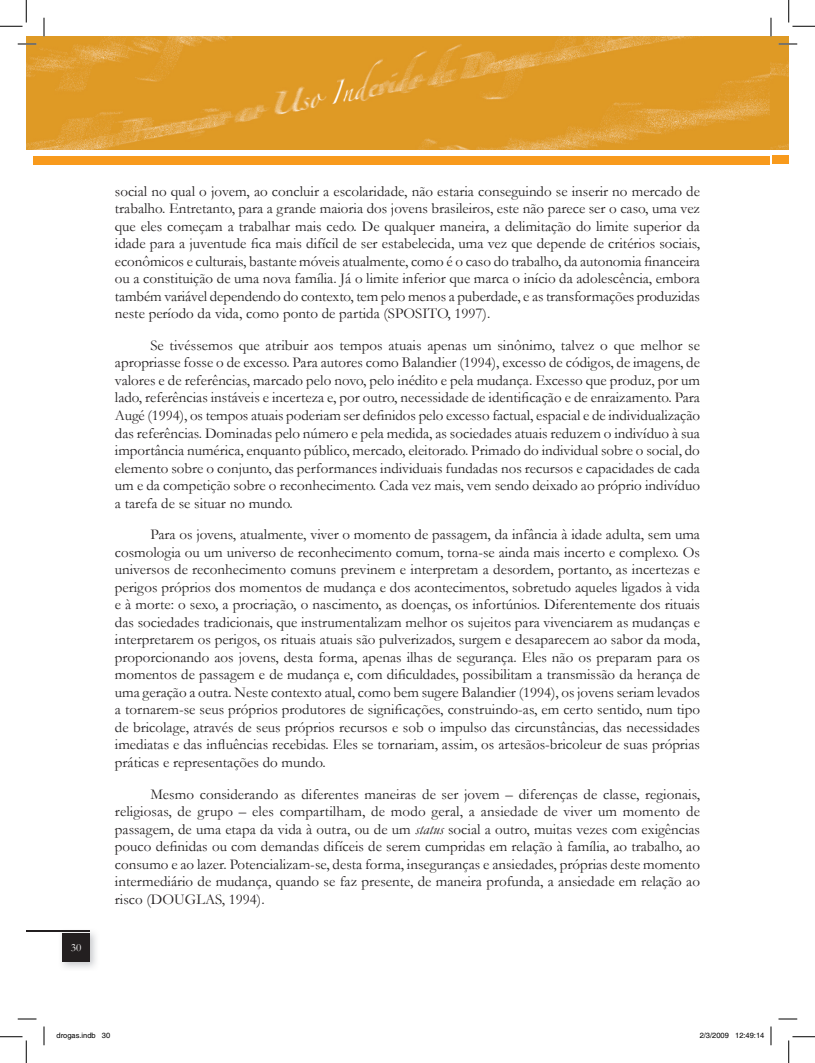
<style>
.page{position:relative;width:815px;height:1063px;background:#fff}
.page>*{position:absolute;margin:0;border:0;box-sizing:border-box;transform-origin:0 0}
.t1{font:15px/17.5px "Garamond";color:#231f20;text-align:justify}
.t2{font:11.25px "Garamond";color:#fff}
.t3{font:7.5px "Helvetica";color:#000}
.s1{font-style:italic}
</style>
<div class="page">
<hr style="left:26px;top:930px;width:64px;height:1px;background:#231f20">
<img style="left:57px;top:931px;width:39px;height:37px">
<div style="left:62px;top:932px;width:28px;height:29px;background:#231f20"></div>
<div style="left:34px;top:156px;width:735px;height:8px;background:#f89a1c"></div>
<img style="left:26px;top:37px;width:762px;height:112px">
<div style="left:771px;top:156px;width:17px;height:8px;background:#f89a1c"></div>
<svg style="left:18px;top:43px;width:18px;height:2px"></svg>
<svg style="left:778px;top:43px;width:19px;height:2px"></svg>
<svg style="left:18px;top:1018px;width:18px;height:1px"></svg>
<svg style="left:778px;top:1018px;width:19px;height:1px"></svg>
<svg style="left:43px;top:18px;width:2px;height:18px"></svg>
<svg style="left:43px;top:1026px;width:2px;height:19px"></svg>
<svg style="left:770px;top:18px;width:1px;height:18px"></svg>
<svg style="left:770px;top:1026px;width:1px;height:19px"></svg>
<svg style="left:0;top:0;width:27px;height:27px"></svg>
<svg style="left:0;top:1036px;width:27px;height:26px"></svg>
<svg style="left:788px;top:0;width:26px;height:27px"></svg>
<svg style="left:788px;top:1036px;width:26px;height:26px"></svg>
<p class="t2" style="left:71px;top:939px;width:12px">30</p>
<p class="t1" style="left:115px;top:182px;width:586px">social no qual o jovem, ao concluir a escolaridade, não estaria conseguindo se inserir no mercado de trabalho. Entretanto, para a grande maioria dos jovens brasileiros, este não parece ser o caso, uma vez que eles começam a trabalhar mais cedo. De qualquer maneira, a delimitação do limite superior da idade para a juventude fica mais difícil de ser estabelecida, uma vez que depende de critérios sociais, econômicos e culturais, bastante móveis atualmente, como é o caso do trabalho, da autonomia financeira ou a constituição de uma nova família. Já o limite inferior que marca o início da adolescência, embora também variável dependendo do contexto, tem pelo menos a puberdade, e as transformações produzidas neste período da vida, como ponto de partida (SPOSITO, 1997).</p>
<p class="t1" style="left:115px;top:336px;width:586px;text-indent:35px">Se tivéssemos que atribuir aos tempos atuais apenas um sinônimo, talvez o que melhor se apropriasse fosse o de excesso. Para autores como Balandier (1994), excesso de códigos, de imagens, de valores e de referências, marcado pelo novo, pelo inédito e pela mudança. Excesso que produz, por um lado, referências instáveis e incerteza e, por outro, necessidade de identificação e de enraizamento. Para Augé (1994), os tempos atuais poderiam ser definidos pelo excesso factual, espacial e de individualização das referências. Dominadas pelo número e pela medida, as sociedades atuais reduzem o indivíduo à sua importância numérica, enquanto público, mercado, eleitorado. Primado do individual sobre o social, do elemento sobre o conjunto, das performances individuais fundadas nos recursos e capacidades de cada um e da competição sobre o reconhecimento. Cada vez mais, vem sendo deixado ao próprio indivíduo a tarefa de se situar no mundo.</p>
<p class="t1" style="left:115px;top:525px;width:586px;text-indent:35px">Para os jovens, atualmente, viver o momento de passagem, da infância à idade adulta, sem uma cosmologia ou um universo de reconhecimento comum, torna-se ainda mais incerto e complexo. Os universos de reconhecimento comuns previnem e interpretam a desordem, portanto, as incertezas e perigos próprios dos momentos de mudança e dos acontecimentos, sobretudo aqueles ligados à vida e à morte: o sexo, a procriação, o nascimento, as doenças, os infortúnios. Diferentemente dos rituais das sociedades tradicionais, que instrumentalizam melhor os sujeitos para vivenciarem as mudanças e interpretarem os perigos, os rituais atuais são pulverizados, surgem e desaparecem ao sabor da moda, proporcionando aos jovens, desta forma, apenas ilhas de segurança. Eles não os preparam para os momentos de passagem e de mudança e, com dificuldades, possibilitam a transmissão da herança de uma geração a outra. Neste contexto atual, como bem sugere Balandier (1994), os jovens seriam levados a tornarem-se seus próprios produtores de significações, construindo-as, em certo sentido, num tipo de bricolage, através de seus próprios recursos e sob o impulso das circunstâncias, das necessidades imediatas e das influências recebidas. Eles se tornariam, assim, os artesãos-bricoleur de suas próprias práticas e representações do mundo.</p>
<p class="t1" style="left:115px;top:784px;width:586px;text-indent:35px">Mesmo considerando as diferentes maneiras de ser jovem – diferenças de classe, regionais, religiosas, de grupo – eles compartilham, de modo geral, a ansiedade de viver um momento de passagem, de uma etapa da vida à outra, ou de um <span class="s1">status</span> social a outro, muitas vezes com exigências pouco definidas ou com demandas difíceis de serem cumpridas em relação à família, ao trabalho, ao consumo e ao lazer. Potencializam-se, desta forma, inseguranças e ansiedades, próprias deste momento intermediário de mudança, quando se faz presente, de maneira profunda, a ansiedade em relação ao risco (DOUGLAS, 1994).</p>
<p class="t3" style="left:56px;top:1030px;width:55px">drogas.indb 30</p>
<p class="t3" style="left:699px;top:1030px;width:66px">2/3/2009 12:49:14</p>
</div>
